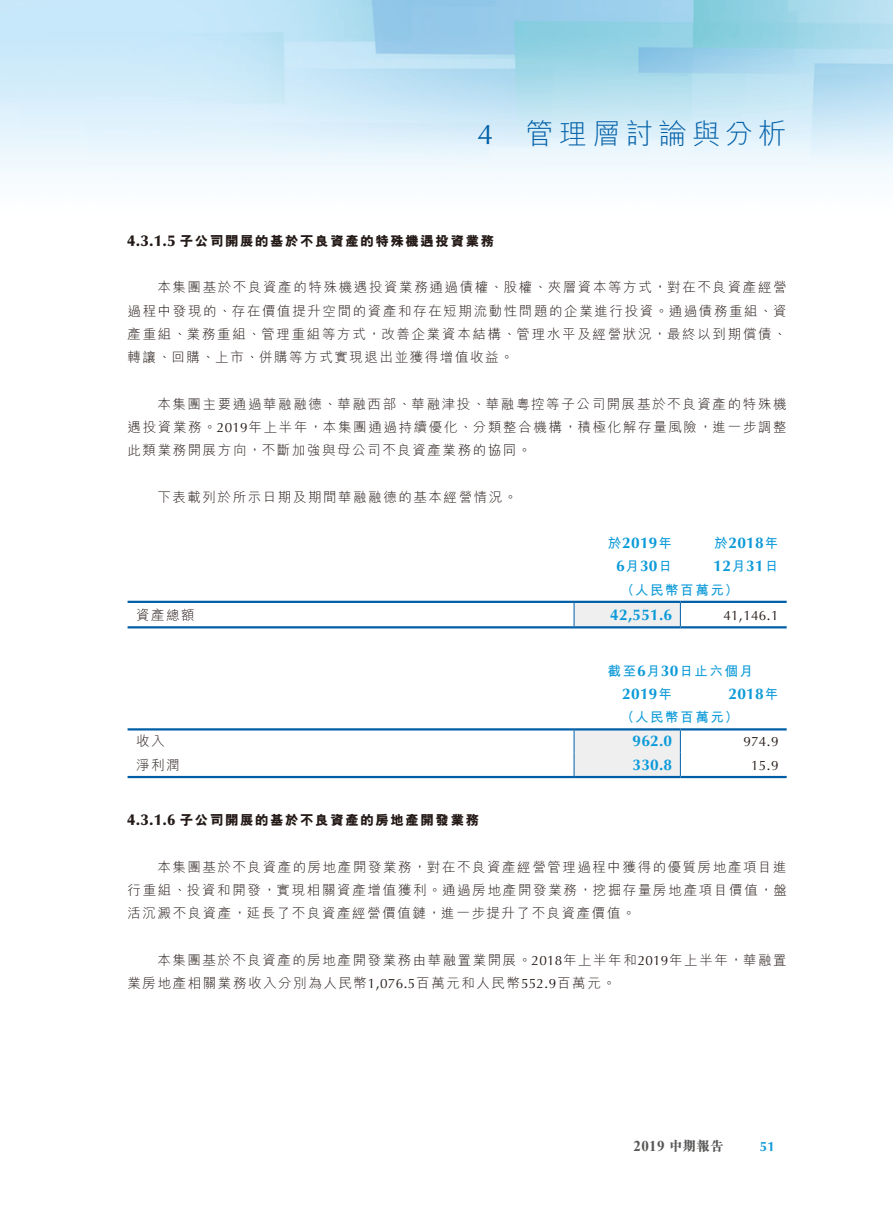
<style>
.page{position:relative;width:893px;height:1212px;background:#fff}
.page>*{position:absolute;margin:0;border:0;box-sizing:border-box;transform-origin:0 0}
.t1{font:300 28.5px "M Hei HK";letter-spacing:.165em;color:#005fa7}
.t2{font:700 15.45px/23.2px "Optima";letter-spacing:.015em;color:#0d9ad8;text-align:center}
.t3{font:700 15px "Times New Roman";color:#595857}
.t4{font:300 13.5px/23.2px "M Hei HK";letter-spacing:.115em;color:#231916;text-align:justify}
.t5{font:800 13.5px "M Hei HK";letter-spacing:.115em;color:#231916}
.t6{font:700 13.5px "M Hei HK";letter-spacing:.115em;color:#0d9ad8}
.t7{font:13.5px "Optima";letter-spacing:.015em;color:#231916}
.t8{font:700 13.5px "Optima";color:#0d9ad8}
.s1{font-family:"Optima";font-weight:400}
.s2{font-family:"Optima";font-weight:900;font-size:15.45px}
.s3{font-family:"M Hei HK";font-size:13.5px}
.s4{font-size:15.45px}
.s5{font-family:"Optima";font-size:15.45px}
.s6{font-family:"Optima";font-weight:400;font-size:15.45px}
.s7{font-family:"M Sung HK";font-weight:800;font-size:13.5px}
</style>
<div class="page">
<div style="left:574px;top:602px;width:106px;height:25px;background:#efeff0"></div>
<hr style="left:128px;top:601px;width:446px;height:2px;background:#005fa7">
<hr style="left:574px;top:601px;width:106px;height:2px;background:#005fa7">
<hr style="left:680px;top:601px;width:107px;height:2px;background:#005fa7">
<hr style="left:128px;top:626px;width:446px;height:2px;background:#005fa7">
<hr style="left:574px;top:626px;width:106px;height:2px;background:#005fa7">
<hr style="left:680px;top:626px;width:107px;height:2px;background:#005fa7">
<svg style="left:574px;top:603px;width:1px;height:23px"></svg>
<svg style="left:680px;top:603px;width:1px;height:23px"></svg>
<hr style="left:128px;top:728px;width:446px;height:2px;background:#005fa7">
<hr style="left:574px;top:728px;width:106px;height:2px;background:#005fa7">
<hr style="left:680px;top:728px;width:107px;height:2px;background:#005fa7">
<hr style="left:128px;top:776px;width:446px;height:2px;background:#005fa7">
<hr style="left:574px;top:776px;width:106px;height:2px;background:#005fa7">
<hr style="left:680px;top:776px;width:107px;height:2px;background:#005fa7">
<svg style="left:574px;top:729px;width:107px;height:48px"></svg>
<h1 class="t1" style="left:477px;top:114px;width:311px"><span class="s1">4</span> 管理層討論與分析</h1>
<p class="t5" style="left:128px;top:232px;width:368px"><span class="s2">4.3.1.5</span> 子公司開展的基於不良資產的特殊機遇投資業務</p>
<p class="t4" style="left:128px;top:275px;width:661px;text-indent:30px">本集團基於不良資產的特殊機遇投資業務通過債權、股權、夾層資本等方式，對在不良資產經營過程中發現的、存在價值提升空間的資產和存在短期流動性問題的企業進行投資。通過債務重組、資產重組、業務重組、管理重組等方式，改善企業資本結構、管理水平及經營狀況，最終以到期償債、轉讓、回購、上市、併購等方式實現退出並獲得增值收益。</p>
<p class="t4" style="left:128px;top:392px;width:660px;text-indent:30px">本集團主要通過華融融德、華融西部、華融津投、華融粵控等子公司開展基於不良資產的特殊機遇投資業務。<span class="s1">2019</span>年上半年，本集團通過持續優化、分類整合機構，積極化解存量風險，進一步調整此類業務開展方向，不斷加強與母公司不良資產業務的協同。</p>
<p class="t4" style="left:157px;top:485px;width:362px">下表載列於所示日期及期間華融融德的基本經營情況。</p>
<p class="t2" style="left:608px;top:531px;width:65px"><span class="s3">於</span>2019<span class="s3">年<br></span>6<span class="s3">月</span>30<span class="s3">日</span></p>
<p class="t2" style="left:713px;top:531px;width:66px;text-align:left"><span class="s3">於</span>2018<span class="s3">年<br></span>12<span class="s3">月</span>31<span class="s3">日</span></p>
<p class="t6" style="left:621px;top:580px;width:119px">（人民幣百萬元）</p>
<p class="t4" style="left:136px;top:603px;width:60px">資產總額</p>
<p class="t2" style="left:610px;top:603px;width:63px">42,551.6</p>
<p class="t7" style="left:723px;top:608px;width:57px">41<span class="s4">,</span>146<span class="s4">.</span>1</p>
<p class="t6" style="left:608px;top:661px;width:147px">截至<span class="s5">6</span>月<span class="s5">30</span>日止六個月</p>
<p class="t2" style="left:622px;top:682px;width:51px">2019<span class="s3">年</span></p>
<p class="t2" style="left:729px;top:682px;width:51px">2018<span class="s3">年</span></p>
<p class="t6" style="left:621px;top:707px;width:119px">（人民幣百萬元）</p>
<p class="t4" style="left:136px;top:729px;width:30px">收入</p>
<p class="t2" style="left:632px;top:730px;width:41px">962.0</p>
<p class="t7" style="left:743px;top:734px;width:37px">974<span class="s4">.</span>9</p>
<p class="t4" style="left:136px;top:752px;width:45px">淨利潤</p>
<p class="t2" style="left:632px;top:753px;width:41px">330.8</p>
<p class="t7" style="left:751px;top:757px;width:29px">15<span class="s4">.</span>9</p>
<p class="t5" style="left:128px;top:811px;width:353px"><span class="s2">4.3.1.6</span> 子公司開展的基於不良資產的房地產開發業務</p>
<p class="t4" style="left:128px;top:855px;width:661px;text-indent:30px">本集團基於不良資產的房地產開發業務，對在不良資產經營管理過程中獲得的優質房地產項目進行重組、投資和開發，實現相關資產增值獲利。通過房地產開發業務，挖掘存量房地產項目價值，盤活沉澱不良資產，延長了不良資產經營價值鏈，進一步提升了不良資產價值。</p>
<p class="t4" style="left:128px;top:948px;width:661px;text-indent:30px">本集團基於不良資產的房地產開發業務由華融置業開展。<span class="s1">2018</span>年上半年和<span class="s1">2019</span>年上半年，華融置業房地產相關業務收入分別為人民幣<span class="s1">1</span><span class="s6">,</span><span class="s1">076</span><span class="s6">.</span><span class="s1">5</span>百萬元和人民幣<span class="s1">552</span><span class="s6">.</span><span class="s1">9</span>百萬元。</p>
<p class="t3" style="left:633px;top:1135px;width:92px">2019 <span class="s7">中期報告</span></p>
<p class="t8" style="left:760px;top:1138px;width:17px">51</p>
</div>
